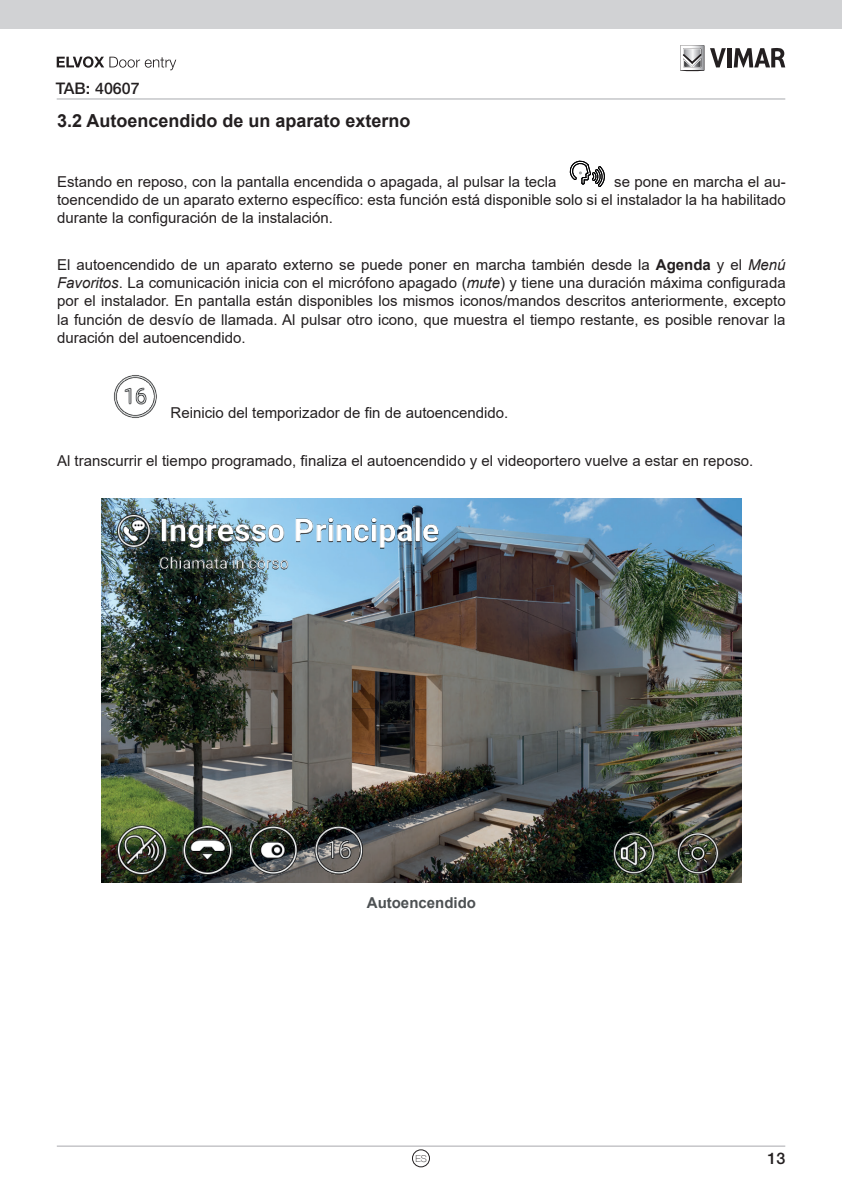
<style>
.page{position:relative;width:842px;height:1191px;background:#fff}
.page>*{position:absolute;margin:0;border:0;box-sizing:border-box;transform-origin:0 0}
.t1{font:700 18px "Arial";color:#231f20}
.t2{font:500 16px "Helvetica Neue LT Std";color:#231f20}
.t3{font:15px/18px "Arial";color:#231f20;text-align:justify}
.t4{font:700 15px "Arial";color:#4d5153}
.t5{font:100 9.6px "Helvetica Neue LT Std";color:#231f20}
.s1{font-weight:700}
.s2{font-style:italic}
</style>
<div class="page">
<hr style="left:57px;top:1145px;width:728px;height:1px;background:#a8a9ad">
<div style="left:0;top:0;width:842px;height:28px;background:#d1d2d4"></div>
<svg style="left:680px;top:45px;width:24px;height:27px"></svg>
<svg style="left:710px;top:48px;width:16px;height:19px"></svg>
<hr style="left:727px;top:48px;width:4px;height:19px;background:#231f20">
<svg style="left:734px;top:48px;width:51px;height:19px"></svg>
<hr style="left:57px;top:98px;width:728px;height:1px;background:#a8a9ad">
<svg style="left:57px;top:56px;width:119px;height:14px"></svg>
<div style="left:412px;top:1149px;width:18px;height:18px;border:1px solid #231f20;border-radius:50%"></div>
<svg style="left:569px;top:160px;width:36px;height:27px"></svg>
<img style="left:114px;top:375px;width:43px;height:43px">
<img style="left:101px;top:498px;width:640px;height:384px">
<p class="t2" style="left:56px;top:79px;width:85px">TAB: 40607</p>
<p class="t1" style="left:57px;top:107px;width:355px">3.2 Autoencendido de un aparato externo</p>
<p class="t3" style="left:57px;top:173px;width:730px;text-indent:557px">se pone en marcha el au&shy;toencendido de un aparato externo específico: esta función está disponible solo si el instalador la ha habilitado durante la configuración de la instalación.</p>
<p class="t3" style="left:57px;top:256px;width:730px">El autoencendido de un aparato externo se puede poner en marcha también desde la <span class="s1">Agenda</span> y el <span class="s2">Menú Favoritos</span>. La comunicación inicia con el micrófono apagado (<span class="s2">mute</span>) y tiene una duración máxima configurada por el instalador. En pantalla están disponibles los mismos iconos/mandos descritos anteriormente, excepto la función de desvío de llamada. Al pulsar otro icono, que muestra el tiempo restante, es posible renovar la duración del autoencendido.</p>
<p class="t3" style="left:57px;top:173px;width:501px">Estando en reposo, con la pantalla encendida o apagada, al pulsar la tecla</p>
<p class="t3" style="left:171px;top:404px;width:339px">Reinicio del temporizador de fin de autoencendido.</p>
<p class="t3" style="left:57px;top:451px;width:698px">Al transcurrir el tiempo programado, finaliza el autoencendido y el videoportero vuelve a estar en reposo.</p>
<p class="t4" style="left:367px;top:891px;width:111px">Autoencendido</p>
<p class="t5" style="left:415px;top:1153px;width:13px">ES</p>
<p class="t2" style="left:767px;top:1148px;width:19px">13</p>
</div>
